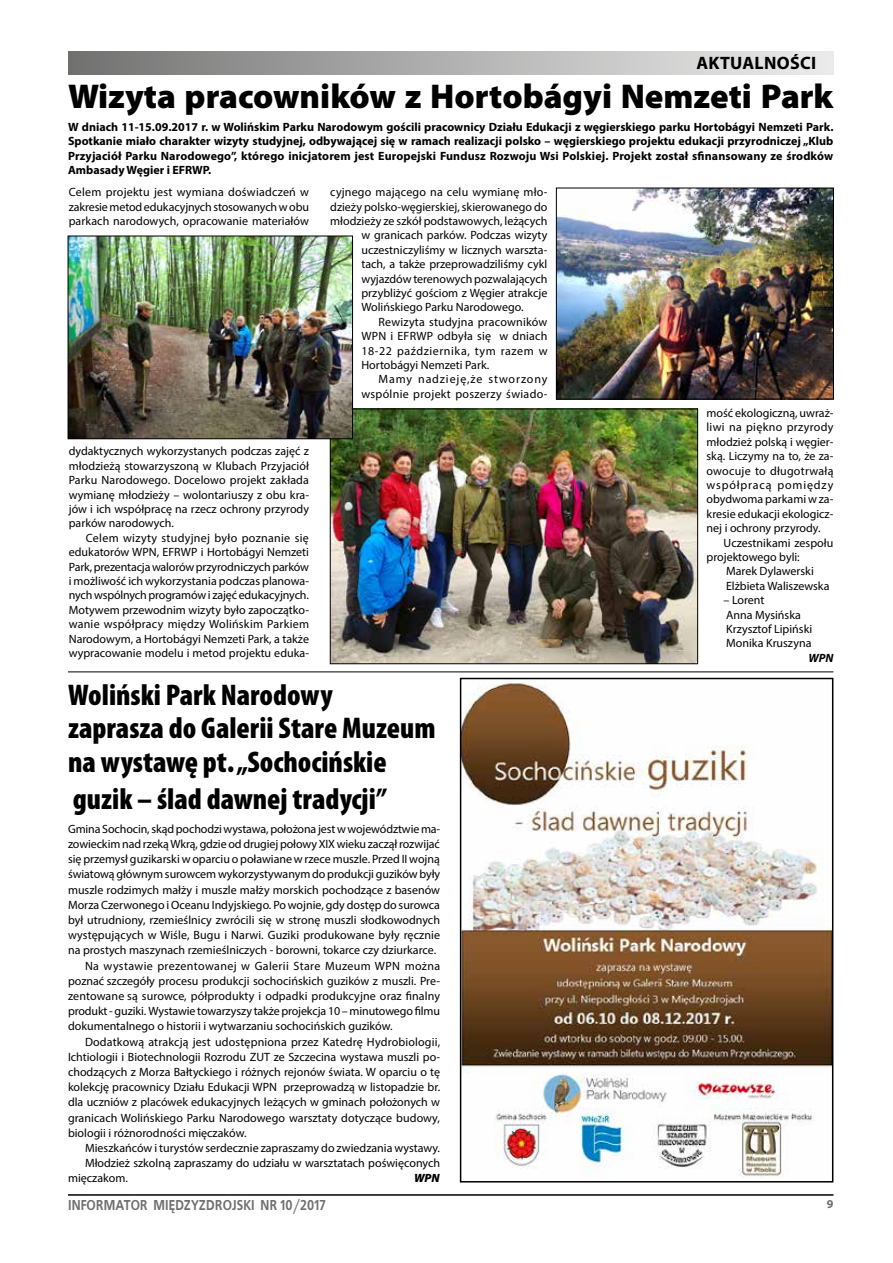
<style>
.page{position:relative;width:893px;height:1263px;background:#fff}
.page>*{position:absolute;margin:0;border:0;box-sizing:border-box;transform-origin:0 0}
.t1{font:900 34.5px "Myriad Pro";color:#000}
.t2{font:900 condensed 30px/33.8px "Myriad Pro";color:#000}
.t3{font:700 18px "Myriad Pro";letter-spacing:.02em;color:#000}
.t4{font:700 14.25px "EFN Bureau";color:#706f6f}
.t5{font:12px/14.4px "Myriad Pro";color:#000;text-align:justify}
.t6{font:700 12px/14.4px "Myriad Pro";color:#000;text-align:justify}
.t7{font:12px "Myriad Pro";letter-spacing:.03em;color:#000}
.t8{font:12px "Myriad Pro";letter-spacing:.025em;color:#000}
.t9{font:12px "Myriad Pro";letter-spacing:.05em;color:#000}
.t10{font:12px "Myriad Pro";letter-spacing:.075em;color:#000}
.t11{font:italic 900 12px "Myriad Pro";color:#000}
.t12{font:italic 700 12px "Myriad Pro";color:#000}
.t13{font:700 12px "Myriad Pro";color:#706f6f}
</style>
<div class="page">
<hr style="left:68px;top:1194px;width:765px;height:2px;background:#000">
<div style="left:69px;top:51px;width:764px;height:23px;background:linear-gradient(to right,#737373,#ededed)"></div>
<img style="left:463px;top:683px;width:367px;height:495px">
<div style="left:460px;top:678px;width:373px;height:504px;border:2px solid #000"></div>
<hr style="left:68px;top:671px;width:765px;height:1px;background:#000">
<img style="left:332px;top:411px;width:364px;height:251px">
<div style="left:330px;top:409px;width:368px;height:255px;border:1px solid #000"></div>
<img style="left:70px;top:238px;width:281px;height:199px">
<div style="left:68px;top:236px;width:285px;height:203px;border:1px solid #000"></div>
<img style="left:558px;top:190px;width:274px;height:207px">
<div style="left:556px;top:188px;width:278px;height:211px;border:1px solid #000"></div>
<h3 class="t3" style="left:696px;top:52px;width:122px">AKTUALNOŚCI</h3>
<h1 class="t1" style="left:68px;top:77px;width:767px">Wizyta pracowników z Hortobágyi Nemzeti Park</h1>
<p class="t6" style="left:68px;top:119px;width:767px">W dniach 11-15.09.2017 r. w Wolińskim Parku Narodowym gościli pracownicy Działu Edukacji z węgierskiego parku Hortobágyi Nemzeti Park.<br>Spotkanie miało charakter wizyty studyjnej, odbywającej się w ramach realizacji polsko – węgierskiego projektu edukacji przyrodniczej „Klub Przyjaciół Parku Narodowego”, którego inicjatorem jest Europejski Fundusz Rozwoju Wsi Polskiej. Projekt został sfinansowany ze środków Ambasady Węgier i EFRWP.</p>
<p class="t5" style="left:69px;top:185px;width:242px">Celem projektu jest wymiana doświadczeń w zakresie metod edukacyjnych stosowanych w obu parkach narodowych, opracowanie materiałów</p>
<p class="t5" style="left:69px;top:444px;width:242px">dydaktycznych wykorzystanych podczas zajęć z młodzieżą stowarzyszoną w Klubach Przyjaciół Parku Narodowego. Docelowo projekt zakłada wymianę młodzieży – wolontariuszy z obu kra&shy;jów i ich współpracę na rzecz ochrony przyrody parków narodowych.</p>
<p class="t5" style="left:69px;top:530px;width:242px;text-indent:17px">Celem wizyty studyjnej było poznanie się edukatorów WPN, EFRWP i Hortobágyi Nemzeti Park, prezentacja walorów przyrodniczych parków i możliwość ich wykorzystania podczas planowa&shy;nych wspólnych programów i zajęć edukacyjnych.<br>Motywem przewodnim wizyty było zapoczątko&shy;wanie współpracy między Wolińskim Parkiem Narodowym, a Hortobágyi Nemzeti Park, a także wypracowanie modelu i metod projektu eduka-</p>
<p class="t5" style="left:330px;top:185px;width:219px">cyjnego mającego na celu wymianę mło-</p>
<p class="t5" style="left:330px;top:199px;width:219px">dzieży polsko-węgierskiej, skierowanego do</p>
<p class="t5" style="left:330px;top:213px;width:219px">młodzieży ze szkół podstawowych, leżących</p>
<p class="t5" style="left:361px;top:228px;width:187px">w granicach parków. Podczas wizyty</p>
<p class="t5" style="left:361px;top:242px;width:187px">uczestniczyliśmy w licznych warszta-</p>
<p class="t5" style="left:361px;top:257px;width:187px">tach, a także przeprowadziliśmy cykl</p>
<p class="t5" style="left:361px;top:271px;width:188px">wyjazdów terenowych pozwalających</p>
<p class="t5" style="left:361px;top:285px;width:188px">przybliżyć gościom z Węgier atrakcje</p>
<p class="t5" style="left:361px;top:300px;width:164px">Wolińskiego Parku Narodowego.</p>
<p class="t5" style="left:378px;top:314px;width:171px">Rewizyta studyjna pracowników</p>
<p class="t5" style="left:361px;top:329px;width:188px">WPN i EFRWP odbyła się w dniach</p>
<p class="t9" style="left:361px;top:343px;width:188px">18-22 października, tym razem w</p>
<p class="t5" style="left:361px;top:357px;width:129px">Hortobágyi Nemzeti Park.</p>
<p class="t10" style="left:378px;top:372px;width:171px">Mamy nadzieję,że stworzony</p>
<p class="t8" style="left:361px;top:386px;width:188px">wspólnie projekt poszerzy świado-</p>
<h2 class="t2" style="left:68px;top:678px;width:369px">Woliński Park Narodowy zaprasza do Galerii Stare Muzeum na wystawę pt. „Sochocińskie</h2>
<h2 class="t2" style="left:73px;top:782px;width:316px">guzik – ślad dawnej tradycji”</h2>
<p class="t5" style="left:68px;top:821px;width:374px">Gmina Sochocin, skąd pochodzi wystawa, położona jest w województwie ma-</p>
<p class="t5" style="left:68px;top:836px;width:373px">zowieckim nad rzeką Wkrą, gdzie od drugiej połowy XIX wieku zaczął rozwijać</p>
<p class="t5" style="left:68px;top:852px;width:373px">się przemysł guzikarski w oparciu o poławiane w rzece muszle. Przed II wojną</p>
<p class="t5" style="left:68px;top:867px;width:374px">światową głównym surowcem wykorzystywanym do produkcji guzików były</p>
<p class="t5" style="left:68px;top:882px;width:374px">muszle rodzimych małży i muszle małży morskich pochodzące z basenów</p>
<p class="t5" style="left:68px;top:897px;width:374px">Morza Czerwonego i Oceanu Indyjskiego. Po wojnie, gdy dostęp do surowca</p>
<p class="t5" style="left:68px;top:912px;width:373px">był utrudniony, rzemieślnicy zwrócili się w stronę muszli słodkowodnych</p>
<p class="t5" style="left:68px;top:928px;width:374px">występujących w Wiśle, Bugu i Narwi. Guziki produkowane były ręcznie</p>
<p class="t5" style="left:68px;top:943px;width:370px">na prostych maszynach rzemieślniczych - borowni, tokarce czy dziurkarce.</p>
<p class="t7" style="left:85px;top:958px;width:357px">Na wystawie prezentowanej w Galerii Stare Muzeum WPN można</p>
<p class="t5" style="left:68px;top:973px;width:374px">poznać szczegóły procesu produkcji sochocińskich guzików z muszli. Pre-</p>
<p class="t5" style="left:68px;top:988px;width:374px">zentowane są surowce, półprodukty i odpadki produkcyjne oraz finalny</p>
<p class="t5" style="left:68px;top:1004px;width:374px">produkt - guziki. Wystawie towarzyszy także projekcja 10 – minutowego filmu</p>
<p class="t5" style="left:68px;top:1019px;width:326px">dokumentalnego o historii i wytwarzaniu sochocińskich guzików.</p>
<p class="t5" style="left:85px;top:1034px;width:357px">Dodatkową atrakcją jest udostępniona przez Katedrę Hydrobiologii,</p>
<p class="t5" style="left:68px;top:1049px;width:374px">Ichtiologii i Biotechnologii Rozrodu ZUT ze Szczecina wystawa muszli po-</p>
<p class="t5" style="left:68px;top:1064px;width:374px">chodzących z Morza Bałtyckiego i różnych rejonów świata. W oparciu o tę</p>
<p class="t5" style="left:68px;top:1080px;width:374px">kolekcję pracownicy Działu Edukacji WPN przeprowadzą w listopadzie br.</p>
<p class="t5" style="left:68px;top:1095px;width:374px">dla uczniów z placówek edukacyjnych leżących w gminach położonych w</p>
<p class="t5" style="left:68px;top:1110px;width:373px">granicach Wolińskiego Parku Narodowego warsztaty dotyczące budowy,</p>
<p class="t5" style="left:68px;top:1125px;width:180px">biologii i różnorodności mięczaków.</p>
<p class="t5" style="left:85px;top:1140px;width:357px">Mieszkańców i turystów serdecznie zapraszamy do zwiedzania wystawy.</p>
<p class="t5" style="left:85px;top:1156px;width:357px">Młodzież szkolną zapraszamy do udziału w warsztatach poświęconych</p>
<p class="t5" style="left:68px;top:1171px;width:61px">mięczakom.</p>
<p class="t11" style="left:414px;top:1172px;width:27px">WPN</p>
<p class="t5" style="left:706px;top:405px;width:128px">mość ekologiczną, uwraż&shy;liwi na piękno przyrody młodzież polską i węgier&shy;ską. Liczymy na to, że za&shy;owocuje to długotrwałą współpracą pomiędzy obydwoma parkami w za&shy;kresie edukacji ekologicz&shy;nej i ochrony przyrody.</p>
<p class="t5" style="left:723px;top:535px;width:111px">Uczestnikami zespołu</p>
<p class="t5" style="left:706px;top:549px;width:95px">projektowego byli:</p>
<p class="t5" style="left:726px;top:564px;width:89px">Marek Dylawerski</p>
<p class="t5" style="left:726px;top:578px;width:105px">Elżbieta Waliszewska</p>
<p class="t5" style="left:723px;top:593px;width:90px;text-align:left">– Lorent<br>Anna Mysińska<br>Krzysztof Lipiński<br>Monika Kruszyna</p>
<p class="t12" style="left:808px;top:650px;width:27px">WPN</p>
<p class="t4" style="left:68px;top:1194px;width:259px">INFORMATOR MIĘDZYZDROJSKI NR 10/2017</p>
<p class="t13" style="left:827px;top:1196px;width:8px">9</p>
</div>
